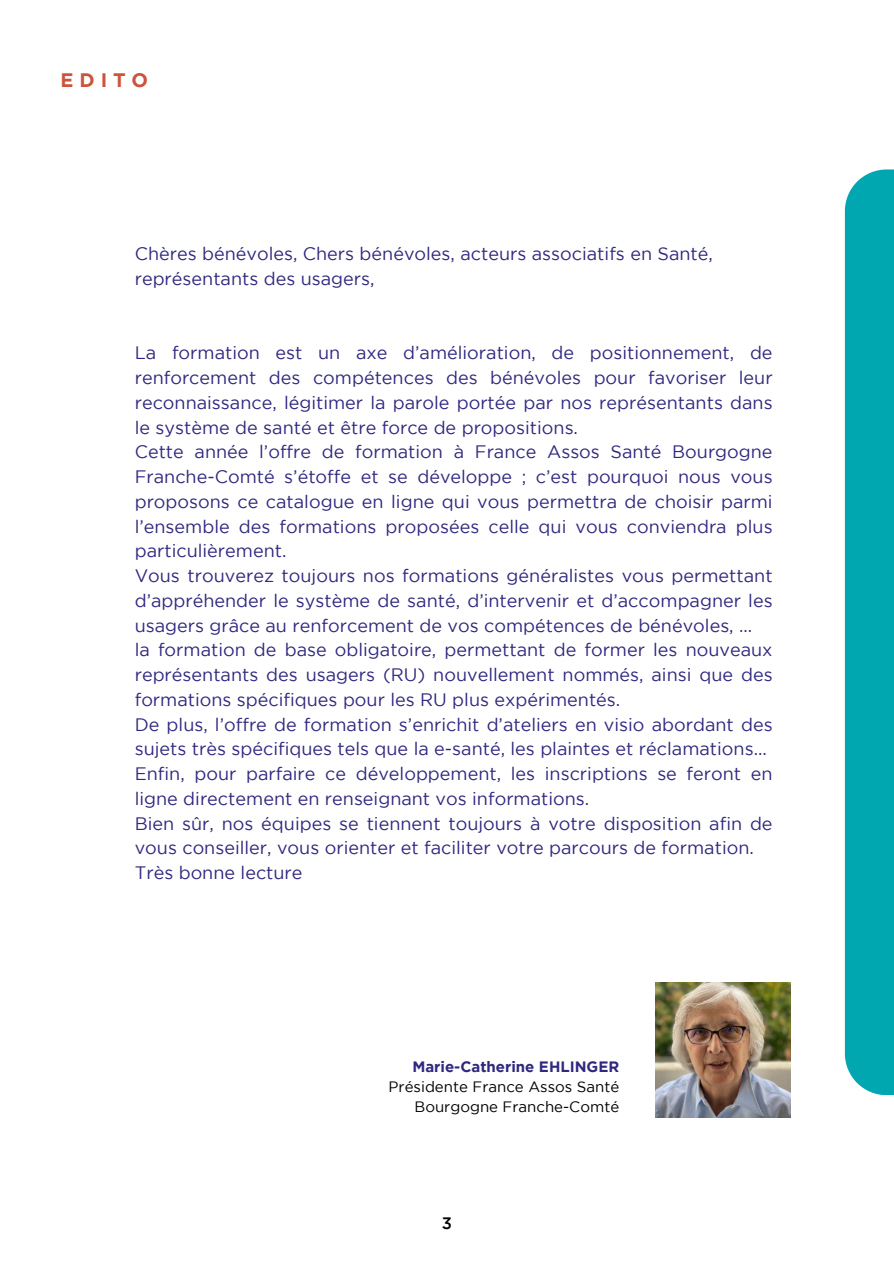
<style>
.page{position:relative;width:894px;height:1264px;background:#fff}
.page>*{position:absolute;margin:0;border:0;box-sizing:border-box;transform-origin:0 0}
.t1{font:700 19.5px "Gotham";letter-spacing:.3em;color:#cb543d}
.t2{font:18px/24.8px "Gotham";color:#30287f}
.t3{font:500 16.5px "Gotham";color:#000}
.t4{font:15px/20.2px "Gotham";color:#000;text-align:right}
.t5{font:700 15px "Gotham";color:#30287f}
</style>
<div class="page">
<div style="left:844px;top:169px;width:49px;height:926px;background:#00a6b0"></div>
<img style="left:655px;top:982px;width:135px;height:135px">
<p class="t1" style="left:61px;top:73px;width:89px">EDITO</p>
<p class="t2" style="left:135px;top:243px;width:579px">Chères bénévoles, Chers bénévoles, acteurs associatifs en Santé, représentants des usagers,</p>
<p class="t2" style="left:135px;top:342px;width:639px">La formation est un axe d’amélioration, de positionnement, de renforcement des compétences des bénévoles pour favoriser leur reconnaissance, légitimer la parole portée par nos représentants dans le système de santé et être force de propositions.<br>Cette année l’offre de formation à France Assos Santé Bourgogne Franche-Comté s’étoffe et se développe ; c’est pourquoi nous vous proposons ce catalogue en ligne qui vous permettra de choisir parmi l’ensemble des formations proposées celle qui vous conviendra plus particulièrement.<br>Vous trouverez toujours nos formations généralistes vous permettant d’appréhender le système de santé, d’intervenir et d’accompagner les usagers grâce au renforcement de vos compétences de bénévoles, …<br>la formation de base obligatoire, permettant de former les nouveaux représentants des usagers (RU) nouvellement nommés, ainsi que des formations spécifiques pour les RU plus expérimentés.<br>De plus, l’offre de formation s’enrichit d’ateliers en visio abordant des sujets très spécifiques tels que la e-santé, les plaintes et réclamations...<br>Enfin, pour parfaire ce développement, les inscriptions se feront en ligne directement en renseignant vos informations.<br>Bien sûr, nos équipes se tiennent toujours à votre disposition afin de vous conseiller, vous orienter et faciliter votre parcours de formation.<br>Très bonne lecture</p>
<p class="t5" style="left:412px;top:1060px;width:208px">Marie-Catherine EHLINGER</p>
<p class="t4" style="left:388px;top:1077px;width:232px">Présidente France Assos Santé<br>Bourgogne Franche-Comté</p>
<p class="t3" style="left:441px;top:1217px;width:12px">3</p>
</div>
